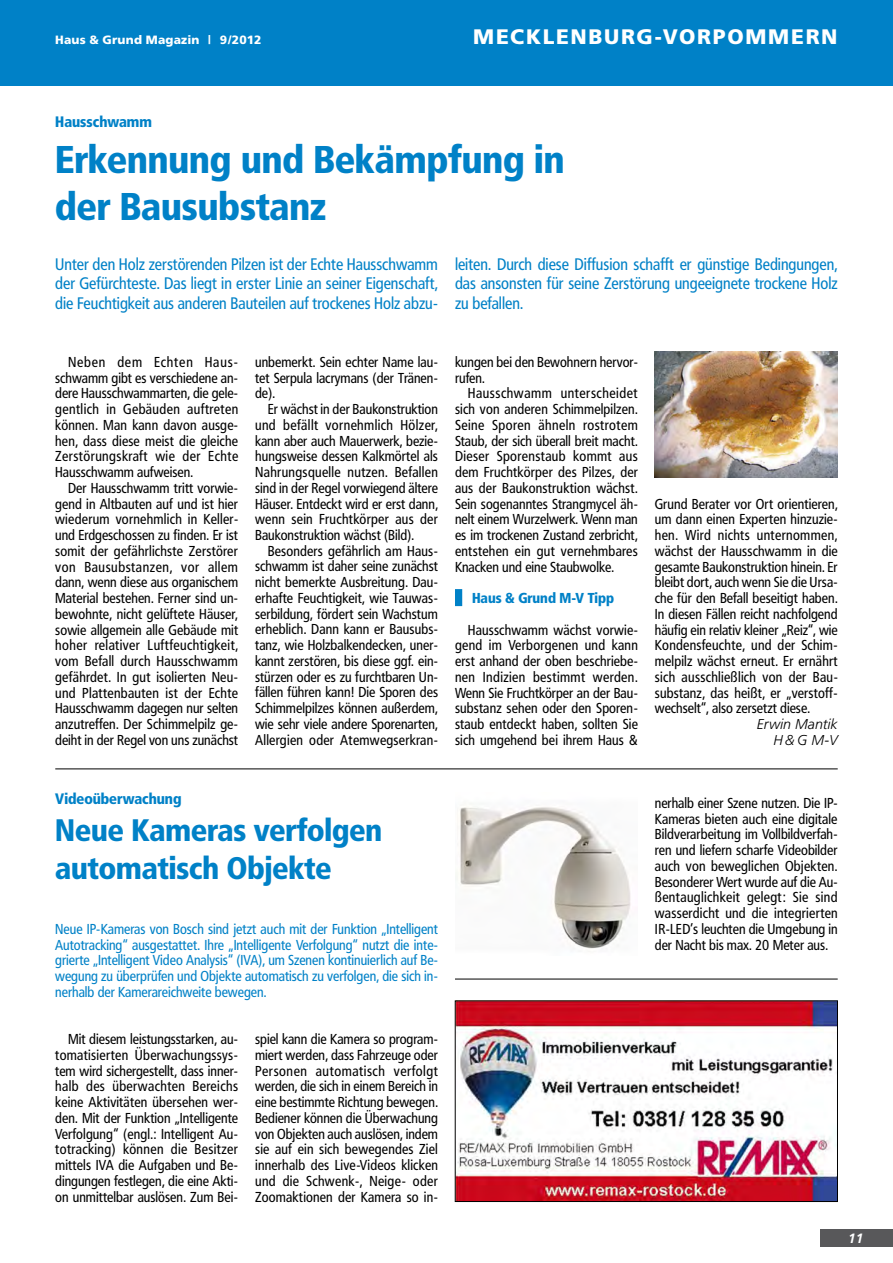
<style>
.page{position:relative;width:893px;height:1263px;background:#fff}
.page>*{position:absolute;margin:0;border:0;box-sizing:border-box;transform-origin:0 0}
.t1{font:900 38.25px/46.5px "Frutiger Condensed BQ";color:#0081c7}
.t2{font:900 30.75px/37.5px "Frutiger Condensed BQ";color:#0081c7}
.t3{font:900 21px "Frutiger";letter-spacing:.08em;color:#fff}
.t4{font:16.5px/19.5px "Frutiger Condensed BQ";color:#0081c7;text-align:justify}
.t5{font:900 15px "Frutiger Condensed BQ";color:#0081c7}
.t6{font:14.25px/15.8px "Frutiger Condensed BQ";letter-spacing:.005em;color:#000;text-align:justify}
.t7{font:14.25px/15.8px "Frutiger Condensed BQ";color:#0081c7;text-align:justify}
.t8{font:900 14.25px "Frutiger Condensed BQ";color:#0081c7}
.t9{font:italic 300 14.25px/15.8px "Frutiger";color:#000;text-align:right}
.t10{font:italic 700 13.5px "Frutiger";color:#fff}
.t11{font:900 12px "Frutiger";letter-spacing:.015em;color:#fff}
</style>
<div class="page">
<div style="left:821px;top:1229px;width:72px;height:17px;background:#58585a"></div>
<div style="left:0;top:0;width:893px;height:85px;background:#0081c7"></div>
<img style="left:457px;top:1003px;width:379px;height:197px">
<div style="left:455px;top:1001px;width:383px;height:201px;border:1px solid #000"></div>
<div style="left:455px;top:589px;width:7px;height:17px;background:#0081c7"></div>
<img style="left:655px;top:351px;width:183px;height:126px">
<hr style="left:55px;top:769px;width:783px;height:1px;background:#000">
<hr style="left:455px;top:979px;width:383px;height:1px;background:#000">
<img style="left:456px;top:807px;width:175px;height:142px">
<p class="t11" style="left:55px;top:33px;width:208px">HAUS &amp; GRUND MAGAZIN | 9/2012</p>
<h3 class="t3" style="left:473px;top:24px;width:366px">MECKLENBURG-VORPOMMERN</h3>
<p class="t5" style="left:55px;top:112px;width:98px">Hausschwamm</p>
<h1 class="t1" style="left:55px;top:136px;width:511px">Erkennung und Bekämpfung in der Bausubstanz</h1>
<p class="t4" style="left:55px;top:254px;width:384px">Unter den Holz zerstörenden Pilzen ist der Echte Hausschwamm der Gefürchteste. Das liegt in erster Linie an seiner Eigenschaft, die Feuchtigkeit aus anderen Bauteilen auf trockenes Holz abzu-</p>
<p class="t4" style="left:455px;top:254px;width:384px">leiten. Durch diese Diffusion schafft er günstige Bedingungen, das ansonsten für seine Zerstörung ungeeignete trockene Holz zu befallen.</p>
<p class="t6" style="left:55px;top:354px;width:184px;text-indent:13px">Neben dem Echten Haus&shy;schwamm gibt es verschiedene an&shy;dere Hausschwammarten, die gele&shy;gentlich in Gebäuden auftreten können. Man kann davon ausge&shy;hen, dass diese meist die gleiche Zerstörungskraft wie der Echte Hausschwamm aufweisen.</p>
<p class="t6" style="left:55px;top:480px;width:184px;text-indent:13px">Der Hausschwamm tritt vorwie&shy;gend in Altbauten auf und ist hier wiederum vornehmlich in Keller&shy;und Erdgeschossen zu finden. Er ist somit der gefährlichste Zerstörer von Bausubstanzen, vor allem dann, wenn diese aus organischem Material bestehen. Ferner sind un&shy;bewohnte, nicht gelüftete Häuser, sowie allgemein alle Gebäude mit hoher relativer Luftfeuchtigkeit, vom Befall durch Hausschwamm gefährdet. In gut isolierten Neu&shy;und Plattenbauten ist der Echte Hausschwamm dagegen nur selten anzutreffen. Der Schimmelpilz ge&shy;deiht in der Regel von uns zunächst</p>
<p class="t6" style="left:255px;top:354px;width:184px">unbemerkt. Sein echter Name lau&shy;tet Serpula lacrymans (der Tränen&shy;de).</p>
<p class="t6" style="left:255px;top:401px;width:184px;text-indent:13px">Er wächst in der Baukonstruktion und befällt vornehmlich Hölzer, kann aber auch Mauerwerk, bezie&shy;hungsweise dessen Kalkmörtel als Nahrungsquelle nutzen. Befallen sind in der Regel vorwiegend ältere Häuser. Entdeckt wird er erst dann, wenn sein Fruchtkörper aus der Baukonstruktion wächst (Bild).</p>
<p class="t6" style="left:255px;top:543px;width:184px;text-indent:13px">Besonders gefährlich am Haus&shy;schwamm ist daher seine zunächst nicht bemerkte Ausbreitung. Dau&shy;erhafte Feuchtigkeit, wie Tauwas&shy;serbildung, fördert sein Wachstum erheblich. Dann kann er Bausubs&shy;tanz, wie Holzbalkendecken, uner&shy;kannt zerstören, bis diese ggf. ein&shy;stürzen oder es zu furchtbaren Un&shy;fällen führen kann! Die Sporen des Schimmelpilzes können außerdem, wie sehr viele andere Sporenarten, Allergien oder Atemwegserkran-</p>
<p class="t6" style="left:455px;top:354px;width:184px">kungen bei den Bewohnern hervor&shy;rufen.</p>
<p class="t6" style="left:455px;top:385px;width:184px;text-indent:13px">Hausschwamm unterscheidet sich von anderen Schimmelpilzen.<br>Seine Sporen ähneln rostrotem Staub, der sich überall breit macht.<br>Dieser Sporenstaub kommt aus dem Fruchtkörper des Pilzes, der aus der Baukonstruktion wächst.<br>Sein sogenanntes Strangmycel äh&shy;nelt einem Wurzelwerk. Wenn man es im trockenen Zustand zerbricht, entstehen ein gut vernehmbares Knacken und eine Staubwolke.</p>
<p class="t8" style="left:472px;top:589px;width:144px">Haus &amp; Grund M-V Tipp</p>
<p class="t6" style="left:455px;top:622px;width:184px;text-indent:13px">Hausschwamm wächst vorwie&shy;gend im Verborgenen und kann erst anhand der oben beschriebe&shy;nen Indizien bestimmt werden.<br>Wenn Sie Fruchtkörper an der Bau&shy;substanz sehen oder den Sporen&shy;staub entdeckt haben, sollten Sie sich umgehend bei ihrem Haus &amp;</p>
<p class="t6" style="left:655px;top:496px;width:184px">Grund Berater vor Ort orientieren, um dann einen Experten hinzuzie&shy;hen. Wird nichts unternommen, wächst der Hausschwamm in die gesamte Baukonstruktion hinein. Er bleibt dort, auch wenn Sie die Ursa&shy;che für den Befall beseitigt haben.<br>In diesen Fällen reicht nachfolgend häufig ein relativ kleiner „Reiz“, wie Kondensfeuchte, und der Schim&shy;melpilz wächst erneut. Er ernährt sich ausschließlich von der Bau&shy;substanz, das heißt, er „verstoff&shy;wechselt“, also zersetzt diese.</p>
<p class="t9" style="left:757px;top:716px;width:82px">Erwin Mantik<br>H&amp;G M-V</p>
<p class="t5" style="left:55px;top:789px;width:128px">Videoüberwachung</p>
<h2 class="t2" style="left:55px;top:812px;width:328px">Neue Kameras verfolgen automatisch Objekte</h2>
<p class="t7" style="left:55px;top:921px;width:384px">Neue IP-Kameras von Bosch sind jetzt auch mit der Funktion „Intelligent Autotracking“ ausgestattet. Ihre „Intelligente Verfolgung“ nutzt die inte&shy;grierte „Intelligent Video Analysis“ (IVA), um Szenen kontinuierlich auf Be&shy;wegung zu überprüfen und Objekte automatisch zu verfolgen, die sich in&shy;nerhalb der Kamerareichweite bewegen.</p>
<p class="t6" style="left:55px;top:1031px;width:184px;text-indent:13px">Mit diesem leistungsstarken, au&shy;tomatisierten Überwachungssys&shy;tem wird sichergestellt, dass inner&shy;halb des überwachten Bereichs keine Aktivitäten übersehen wer&shy;den. Mit der Funktion „Intelligente Verfolgung“ (engl.: Intelligent Au&shy;totracking) können die Besitzer mittels IVA die Aufgaben und Be&shy;dingungen festlegen, die eine Akti&shy;on unmittelbar auslösen. Zum Bei-</p>
<p class="t6" style="left:255px;top:1031px;width:184px">spiel kann die Kamera so program&shy;miert werden, dass Fahrzeuge oder Personen automatisch verfolgt werden, die sich in einem Bereich in eine bestimmte Richtung bewegen.<br>Bediener können die Überwachung von Objekten auch auslösen, indem sie auf ein sich bewegendes Ziel innerhalb des Live-Videos klicken und die Schwenk-, Neige- oder Zoomaktionen der Kamera so in-</p>
<p class="t6" style="left:655px;top:795px;width:184px">nerhalb einer Szene nutzen. Die IP-Kameras bieten auch eine digitale Bildverarbeitung im Vollbildverfah&shy;ren und liefern scharfe Videobilder auch von beweglichen Objekten.<br>Besonderer Wert wurde auf die Au&shy;ßentauglichkeit gelegt: Sie sind wasserdicht und die integrierten IR-LED’s leuchten die Umgebung in der Nacht bis max. 20 Meter aus.</p>
<p class="t10" style="left:848px;top:1230px;width:17px">11</p>
</div>
